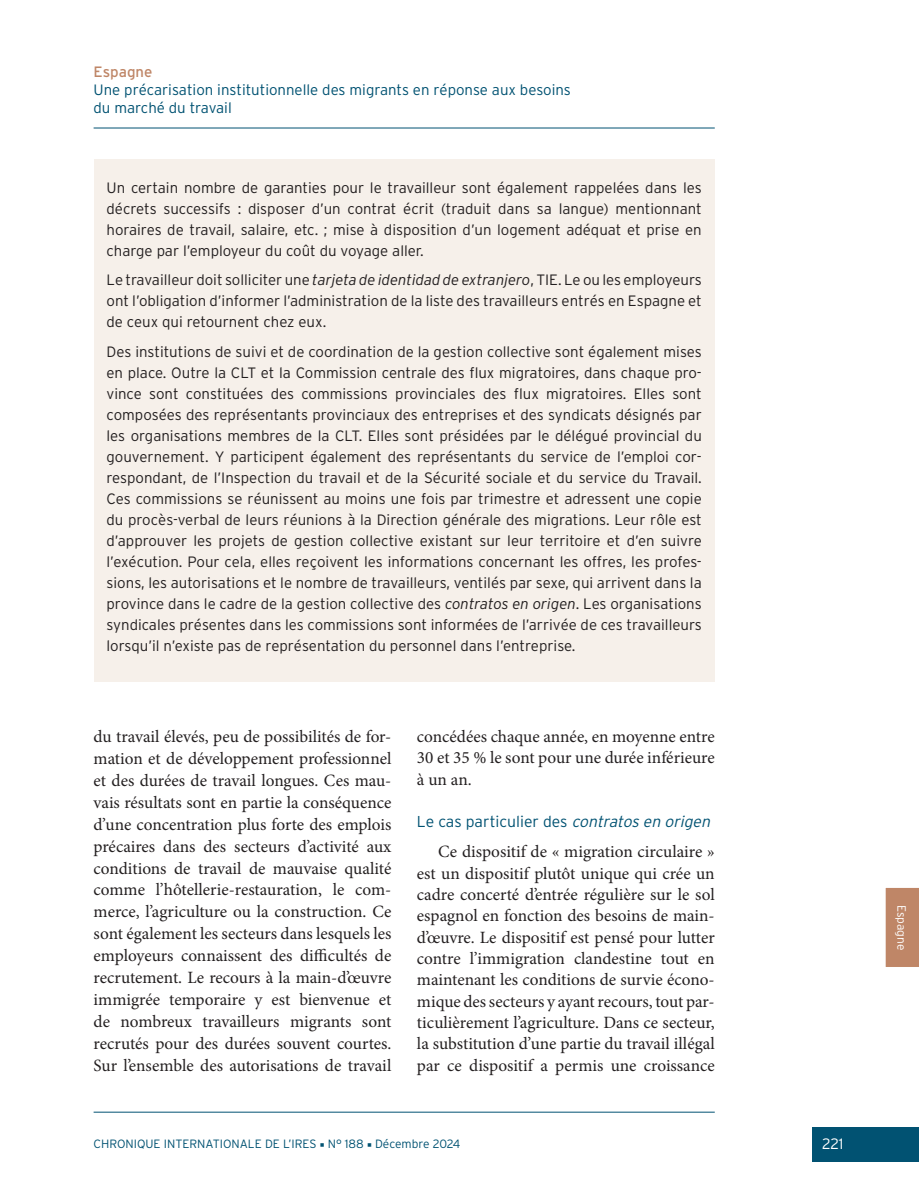
<style>
.page{position:relative;width:919px;height:1187px;background:#fff}
.page>*{position:absolute;margin:0;border:0;box-sizing:border-box;transform-origin:0 0}
.t1{font:17.25px/21.9px "Minion Pro";color:#231f20;text-align:justify}
.TITRE_SECTION3{font:300 15.75px "Interstate";color:#015272}
.ENCADRE{font:300 15px/21px "Interstate";color:#231f20;text-align:justify}
.t2{font:300 15px/18px "Interstate";color:#015272}
.t3{font:15px "Interstate";color:#bf8667}
.t4{font:300 15px "Interstate";color:#fff}
.t5{font:300 12px "Interstate";color:#015272}
.t6{font:300 12px "Interstate";color:#fff}
.s1{font-style:italic}
.s2{font-family:"Minion Pro";font-weight:400}
</style>
<div class="page">
<div style="left:812px;top:1127px;width:106px;height:34px;background:#015272"></div>
<hr style="left:94px;top:128px;width:620px;height:1px;background:#015272">
<hr style="left:94px;top:1111px;width:620px;height:1px;background:#015272">
<div style="left:885px;top:887px;width:33px;height:80px;background:#bf8667"></div>
<div style="left:94px;top:159px;width:620px;height:522px;background:#f6f0ea"></div>
<p class="t3" style="left:94px;top:63px;width:60px">Espagne</p>
<p class="t2" style="left:94px;top:80px;width:479px">Une précarisation institutionnelle des migrants en réponse aux besoins du marché du travail</p>
<p class="ENCADRE" style="left:106px;top:177px;width:596px">Un certain nombre de garanties pour le travailleur sont également rappelées dans les décrets successifs : disposer d’un contrat écrit (traduit dans sa langue) mentionnant horaires de travail, salaire, etc. ; mise à disposition d’un logement adéquat et prise en charge par l’employeur du coût du voyage aller.</p>
<p class="ENCADRE" style="left:106px;top:269px;width:596px">Le travailleur doit solliciter une <span class="s1">tarjeta de identidad de extranjero</span>, TIE. Le ou les employeurs ont l’obligation d’informer l’administration de la liste des travailleurs entrés en Espagne et de ceux qui retournent chez eux.</p>
<p class="ENCADRE" style="left:106px;top:341px;width:596px">Des institutions de suivi et de coordination de la gestion collective sont également mises en place. Outre la CLT et la Commission centrale des flux migratoires, dans chaque pro&shy;vince sont constituées des commissions provinciales des flux migratoires. Elles sont composées des représentants provinciaux des entreprises et des syndicats désignés par les organisations membres de la CLT. Elles sont présidées par le délégué provincial du gouvernement. Y participent également des représentants du service de l’emploi cor&shy;respondant, de l’Inspection du travail et de la Sécurité sociale et du service du Travail.<br>Ces commissions se réunissent au moins une fois par trimestre et adressent une copie du procès-verbal de leurs réunions à la Direction générale des migrations. Leur rôle est d’approuver les projets de gestion collective existant sur leur territoire et d’en suivre l’exécution. Pour cela, elles reçoivent les informations concernant les offres, les profes&shy;sions, les autorisations et le nombre de travailleurs, ventilés par sexe, qui arrivent dans la province dans le cadre de la gestion collective des <span class="s1">contratos en origen</span>. Les organisations syndicales présentes dans les commissions sont informées de l’arrivée de ces travailleurs lorsqu’il n’existe pas de représentation du personnel dans l’entreprise.</p>
<p class="t1" style="left:94px;top:725px;width:299px">du travail élevés, peu de possibilités de for&shy;mation et de développement professionnel et des durées de travail longues. Ces mau&shy;vais résultats sont en partie la conséquence d’une concentration plus forte des emplois précaires dans des secteurs d’activité aux conditions de travail de mauvaise qualité comme l’hôtellerie-restauration, le com&shy;merce, l’agriculture ou la construction. Ce sont également les secteurs dans lesquels les employeurs connaissent des difficultés de recrutement. Le recours à la main-d’œuvre immigrée temporaire y est bienvenue et de nombreux travailleurs migrants sont recrutés pour des durées souvent courtes.<br>Sur l’ensemble des autorisations de travail</p>
<p class="t1" style="left:417px;top:726px;width:299px;line-height:21.3px">concédées chaque année, en moyenne entre 30 et 35 % le sont pour une durée inférieure à un an.</p>
<p class="TITRE_SECTION3" style="left:417px;top:812px;width:298px">Le cas particulier des <span class="s1">contratos en origen</span></p>
<p class="t1" style="left:417px;top:841px;width:299px;line-height:21.3px;text-indent:21px">Ce dispositif de « migration circulaire » est un dispositif plutôt unique qui crée un cadre concerté d’entrée régulière sur le sol espagnol en fonction des besoins de main&shy;d’œuvre. Le dispositif est pensé pour lutter contre l’immigration clandestine tout en maintenant les conditions de survie écono&shy;mique des secteurs y ayant recours, tout par&shy;ticulièrement l’agriculture. Dans ce secteur, la substitution d’une partie du travail illégal par ce dispositif a permis une croissance</p>
<p class="t5" style="left:94px;top:1137px;width:368px">CHRONIQUE INTERNATIONALE DE L’IRES <span class="s2">■</span> N° 188 <span class="s2">■</span> Décembre 2024</p>
<p class="t4" style="left:822px;top:1135px;width:23px">221</p>
<p class="t6" style="left:908px;top:904px;width:47px;rotate:90deg">Espagne</p>
</div>
